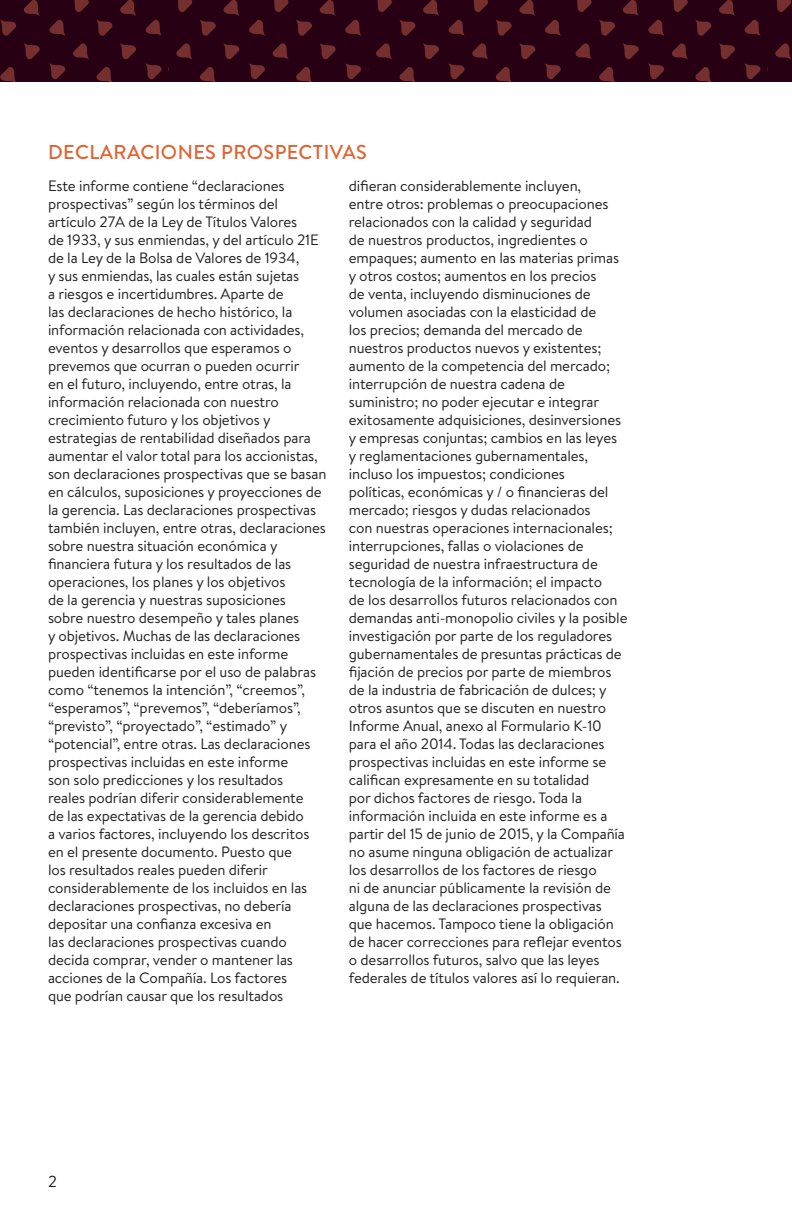
<style>
.page{position:relative;width:792px;height:1224px;background:#fff}
.page>*{position:absolute;margin:0;border:0;box-sizing:border-box;transform-origin:0 0}
.t1{font:500 20px "Brandon Text";letter-spacing:.02em;color:#df6231}
.t2{font:16px "Brandon Text";color:#221f1f}
.t3{font:15px/18px "Brandon Text";letter-spacing:-.01em;color:#221f1f}
</style>
<div class="page">
<svg style="left:0;top:0;width:792px;height:82px;background:#300517"></svg>
<h1 class="t1" style="left:48px;top:140px;width:320px">DECLARACIONES PROSPECTIVAS</h1>
<p class="t3" style="left:48px;top:177px;width:280px">Este informe contiene “declaraciones prospectivas” según los términos del artículo 27A de la Ley de Títulos Valores<br>de 1933, y sus enmiendas, y del artículo 21E de la Ley de la Bolsa de Valores de 1934,<br>y sus enmiendas, las cuales están sujetas<br>a riesgos e incertidumbres. Aparte de<br>las declaraciones de hecho histórico, la información relacionada con actividades, eventos y desarrollos que esperamos o prevemos que ocurran o pueden ocurrir<br>en el futuro, incluyendo, entre otras, la información relacionada con nuestro crecimiento futuro y los objetivos y estrategias de rentabilidad diseñados para aumentar el valor total para los accionistas, son declaraciones prospectivas que se basan en cálculos, suposiciones y proyecciones de la gerencia. Las declaraciones prospectivas también incluyen, entre otras, declaraciones sobre nuestra situación económica y inanciera futura y los resultados de las operaciones, los planes y los objetivos<br>de la gerencia y nuestras suposiciones<br>sobre nuestro desempeño y tales planes<br>y objetivos. Muchas de las declaraciones prospectivas incluidas en este informe pueden identiicarse por el uso de palabras como “tenemos la intención”, “creemos”, “esperamos”, “prevemos”, “deberíamos”, “previsto”, “proyectado”, “estimado” y “potencial”, entre otras. Las declaraciones prospectivas incluidas en este informe<br>son solo predicciones y los resultados<br>reales podrían diferir considerablemente<br>de las expectativas de la gerencia debido<br>a varios factores, incluyendo los descritos en el presente documento. Puesto que<br>los resultados reales pueden diferir considerablemente de los incluidos en las declaraciones prospectivas, no debería depositar una conianza excesiva en<br>las declaraciones prospectivas cuando decida comprar, vender o mantener las acciones de la Compañía. Los factores<br>que podrían causar que los resultados</p>
<p class="t3" style="left:349px;top:177px;width:280px">diieran considerablemente incluyen,<br>entre otros: problemas o preocupaciones relacionados con la calidad y seguridad<br>de nuestros productos, ingredientes o empaques; aumento en las materias primas y otros costos; aumentos en los precios<br>de venta, incluyendo disminuciones de volumen asociadas con la elasticidad de<br>los precios; demanda del mercado de nuestros productos nuevos y existentes; aumento de la competencia del mercado; interrupción de nuestra cadena de suministro; no poder ejecutar e integrar exitosamente adquisiciones, desinversiones y empresas conjuntas; cambios en las leyes y reglamentaciones gubernamentales, incluso los impuestos; condiciones<br>políticas, económicas y / o inancieras del mercado; riesgos y dudas relacionados<br>con nuestras operaciones internacionales; interrupciones, fallas o violaciones de seguridad de nuestra infraestructura de tecnología de la información; el impacto<br>de los desarrollos futuros relacionados con demandas anti-monopolio civiles y la posible investigación por parte de los reguladores gubernamentales de presuntas prácticas de ijación de precios por parte de miembros de la industria de fabricación de dulces; y otros asuntos que se discuten en nuestro Informe Anual, anexo al Formulario K-10 para el año 2014. Todas las declaraciones prospectivas incluidas en este informe se caliican expresamente en su totalidad<br>por dichos factores de riesgo. Toda la información incluida en este informe es a partir del 15 de junio de 2015, y la Compañía no asume ninguna obligación de actualizar los desarrollos de los factores de riesgo<br>ni de anunciar públicamente la revisión de alguna de las declaraciones prospectivas que hacemos. Tampoco tiene la obligación de hacer correcciones para relejar eventos o desarrollos futuros, salvo que las leyes federales de títulos valores así lo requieran.</p>
<p class="t2" style="left:48px;top:1173px;width:10px">2</p>
</div>
